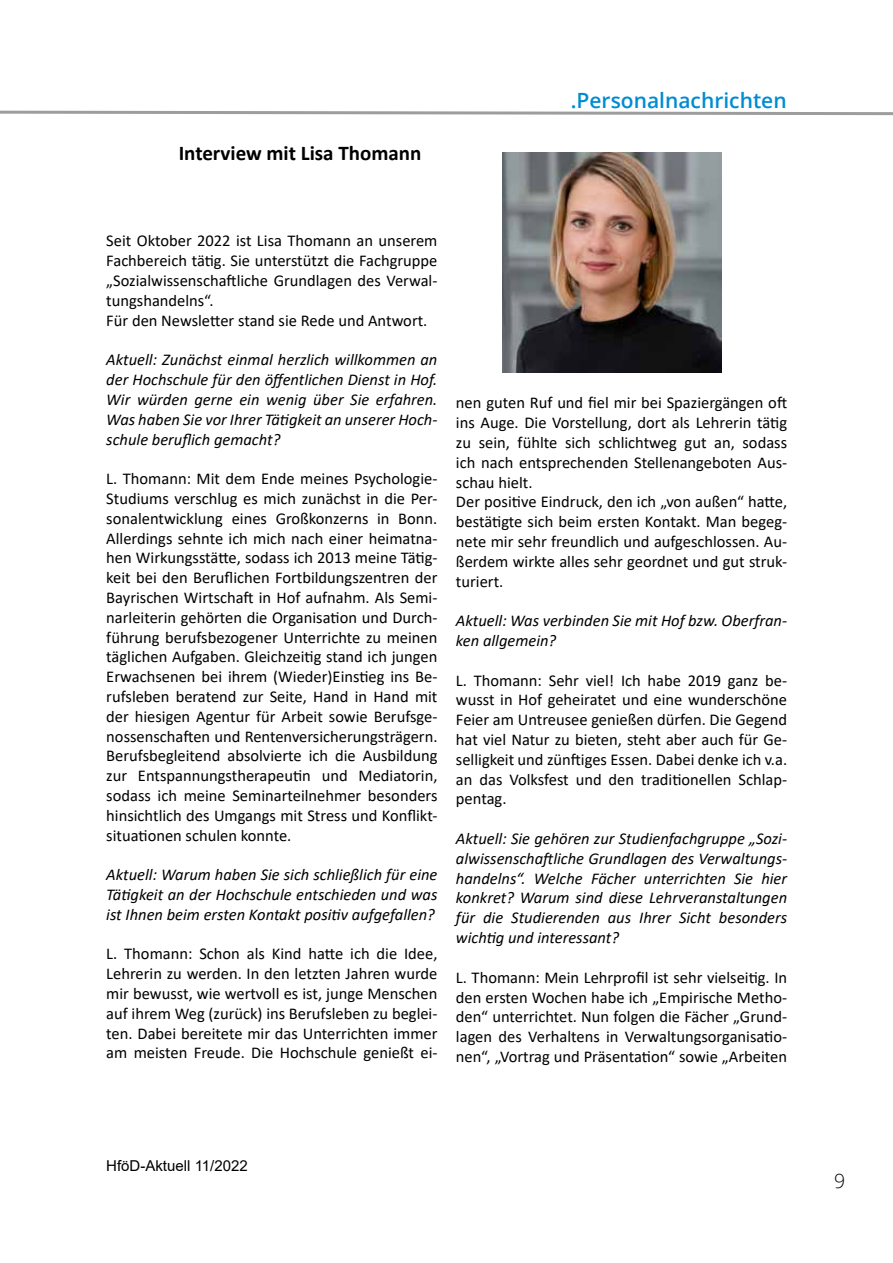
<style>
.page{position:relative;width:893px;height:1263px;background:#fff}
.page>*{position:absolute;margin:0;border:0;box-sizing:border-box;transform-origin:0 0}
.t1{font:700 21px "Calibri";color:#000}
.t2{font:600 21px "Open Sans";color:#008cd2}
.t3{font:300 19.5px "Open Sans";color:#000}
.t4{font:16.5px/19.8px "Calibri";color:#000;text-align:justify}
.t5{font:italic 16.5px/19.8px "Calibri";color:#000;text-align:justify}
.t6{font:15px "Arial";color:#000}
</style>
<div class="page">
<svg style="left:0;top:110px;width:893px;height:6px"></svg>
<img style="left:502px;top:153px;width:220px;height:219px">
<p class="t1" style="left:179px;top:138px;width:244px">Interview mit Lisa Thomann</p>
<p class="t2" style="left:571px;top:86px;width:217px">.Personalnachrichten</p>
<p class="t4" style="left:106px;top:231px;width:333px;text-align:left">Seit Oktober 2022 ist Lisa Thomann an unserem Fachbereich tätig. Sie unterstützt die Fachgruppe „Sozialwissenschaftliche Grundlagen des Verwal&shy;tungshandelns“.<br>Für den Newsletter stand sie Rede und Antwort.</p>
<p class="t5" style="left:106px;top:349px;width:333px">Aktuell: Zunächst einmal herzlich willkommen an der Hochschule für den öffentlichen Dienst in Hof.<br>Wir würden gerne ein wenig über Sie erfahren.<br>Was haben Sie vor Ihrer Tätigkeit an unserer Hoch&shy;schule beruflich gemacht?</p>
<p class="t4" style="left:106px;top:468px;width:333px">L. Thomann: Mit dem Ende meines Psychologie-Studiums verschlug es mich zunächst in die Per&shy;sonalentwicklung eines Großkonzerns in Bonn.<br>Allerdings sehnte ich mich nach einer heimatna&shy;hen Wirkungsstätte, sodass ich 2013 meine Tätig&shy;keit bei den Beruflichen Fortbildungszentren der Bayrischen Wirtschaft in Hof aufnahm. Als Semi&shy;narleiterin gehörten die Organisation und Durch&shy;führung berufsbezogener Unterrichte zu meinen täglichen Aufgaben. Gleichzeitig stand ich jungen Erwachsenen bei ihrem (Wieder)Einstieg ins Be&shy;rufsleben beratend zur Seite, Hand in Hand mit der hiesigen Agentur für Arbeit sowie Berufsge&shy;nossenschaften und Rentenversicherungsträgern.<br>Berufsbegleitend absolvierte ich die Ausbildung zur Entspannungstherapeutin und Mediatorin, sodass ich meine Seminarteilnehmer besonders hinsichtlich des Umgangs mit Stress und Konflikt&shy;situationen schulen konnte.</p>
<p class="t5" style="left:106px;top:864px;width:333px">Aktuell: Warum haben Sie sich schließlich für eine Tätigkeit an der Hochschule entschieden und was ist Ihnen beim ersten Kontakt positiv aufgefallen?</p>
<p class="t4" style="left:106px;top:943px;width:333px">L. Thomann: Schon als Kind hatte ich die Idee, Lehrerin zu werden. In den letzten Jahren wurde mir bewusst, wie wertvoll es ist, junge Menschen auf ihrem Weg (zurück) ins Berufsleben zu beglei&shy;ten. Dabei bereitete mir das Unterrichten immer am meisten Freude. Die Hochschule genießt ei-</p>
<p class="t4" style="left:456px;top:393px;width:333px;text-align:left">nen guten Ruf und fiel mir bei Spaziergängen oft ins Auge. Die Vorstellung, dort als Lehrerin tätig zu sein, fühlte sich schlichtweg gut an, sodass ich nach entsprechenden Stellenangeboten Aus&shy;schau hielt.<br>Der positive Eindruck, den ich „von außen“ hatte, bestätigte sich beim ersten Kontakt. Man begeg&shy;nete mir sehr freundlich und aufgeschlossen. Au&shy;ßerdem wirkte alles sehr geordnet und gut struk&shy;turiert.</p>
<p class="t5" style="left:456px;top:610px;width:333px">Aktuell: Was verbinden Sie mit Hof bzw. Oberfran&shy;ken allgemein?</p>
<p class="t4" style="left:456px;top:670px;width:333px">L. Thomann: Sehr viel! Ich habe 2019 ganz be&shy;wusst in Hof geheiratet und eine wunderschöne Feier am Untreusee genießen dürfen. Die Gegend hat viel Natur zu bieten, steht aber auch für Ge&shy;selligkeit und zünftiges Essen. Dabei denke ich v.a. an das Volksfest und den traditionellen Schlap&shy;pentag.</p>
<p class="t5" style="left:456px;top:828px;width:333px">Aktuell: Sie gehören zur Studienfachgruppe „Sozi&shy;alwissenschaftliche Grundlagen des Verwaltungs&shy;handelns“. Welche Fächer unterrichten Sie hier konkret? Warum sind diese Lehrveranstaltungen für die Studierenden aus Ihrer Sicht besonders wichtig und interessant?</p>
<p class="t4" style="left:456px;top:967px;width:333px">L. Thomann: Mein Lehrprofil ist sehr vielseitig. In den ersten Wochen habe ich „Empirische Metho&shy;den“ unterrichtet. Nun folgen die Fächer „Grund&shy;lagen des Verhaltens in Verwaltungsorganisatio&shy;nen“, „Vortrag und Präsentation“ sowie „Arbeiten</p>
<p class="t6" style="left:106px;top:1156px;width:143px">HföD-Aktuell 11/2022</p>
<p class="t3" style="left:834px;top:1168px;width:13px">9</p>
</div>
